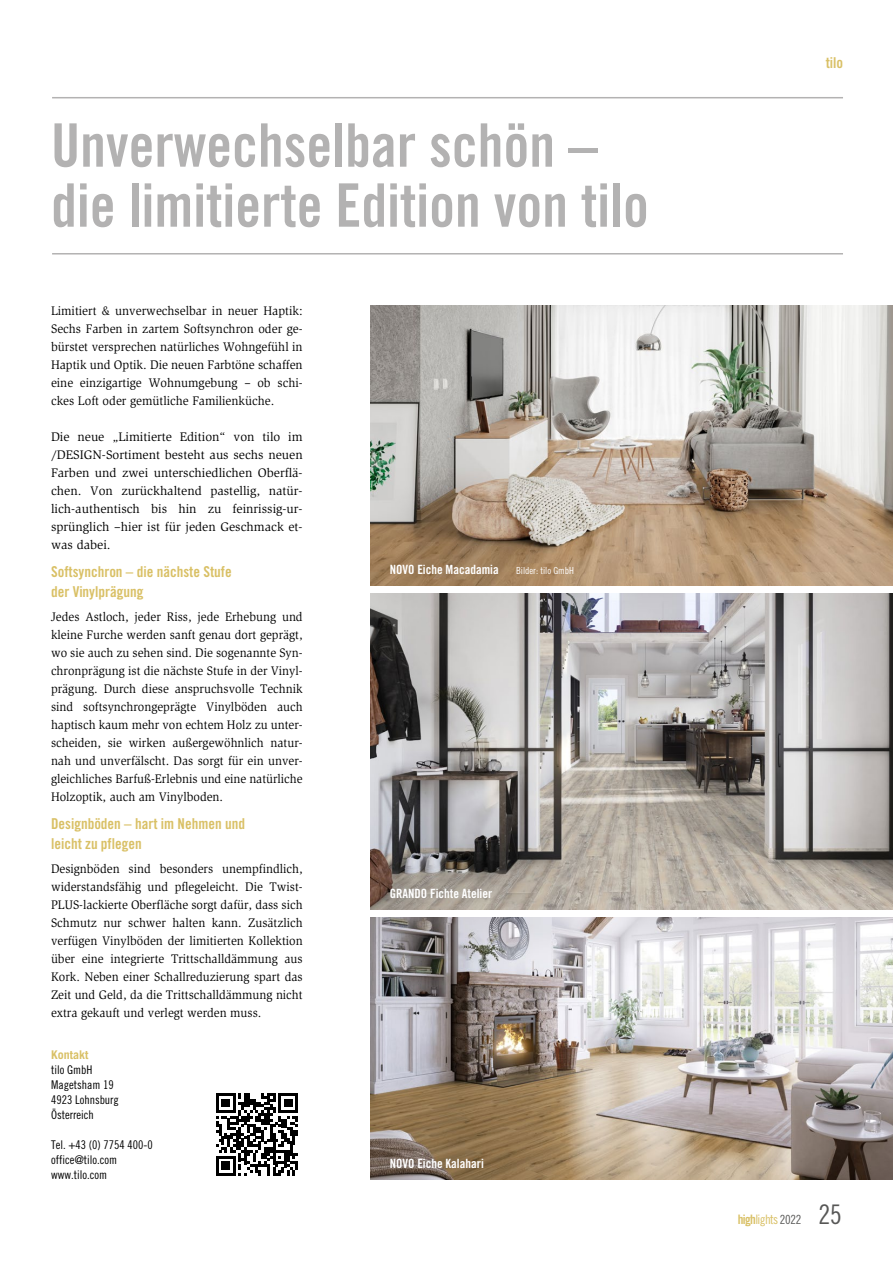
<style>
.page{position:relative;width:893px;height:1263px;background:#fff}
.page>*{position:absolute;margin:0;border:0;box-sizing:border-box;transform-origin:0 0}
.BWD_ueb_std{font:60px/60px "Trade Gothic Bold Cond Twenty";color:#b3b2b2}
.BWD_zztr_pagina_rech{font:27px "Trade Gothic Cond Eighteen";color:#575756}
.BWD_text_std{font:15px/19.5px "Trade Gothic Bold Cond Twenty";color:#d9c065}
.BWD_da_std{font:15px "Trade Gothic Bold Cond Twenty";color:#d9c065}
.t1{font:13.05px "Trade Gothic Cond Eighteen";letter-spacing:-.05em;color:#d9c065}
.BWD_text_std-2{font:12.75px/18px "Slimbach";color:#000;text-align:justify;scale:.95 1}
.BWD_text_std-3{font:12.75px/18px "Slimbach";color:#000;text-align:justify}
.BWD_text_std-4{font:12.75px/18px "Slimbach";color:#000;text-align:justify;scale:.96 1}
.BWD_bu{font:12.75px "Trade Gothic Bold Cond Twenty";color:#fff}
.BWD_bu-2{font:12px "Trade Gothic Cond Eighteen";color:#000}
.BWD_bu-3{font:700 12px "Trade Gothic";color:#d9c065}
.BWD_bu-4{font:9.75px "Trade Gothic Cond Eighteen";color:#fff}
.s1{font-family:"Trade Gothic Bold Cond Twenty"}
.s2{font-size:12.6px;color:#575756}
</style>
<div class="page">
<svg style="left:216px;top:1093px;width:82px;height:82px"></svg>
<hr style="left:52px;top:97px;width:791px;height:1px;background:#b3b2b2">
<hr style="left:52px;top:253px;width:791px;height:1px;background:#b3b2b2">
<img style="left:370px;top:594px;width:523px;height:315px">
<img style="left:370px;top:918px;width:523px;height:261px">
<img style="left:370px;top:306px;width:523px;height:279px">
<p class="BWD_ueb_std" style="left:51px;top:115px;width:599px">Unverwechselbar schön – die limitierte Edition von tilo</p>
<p class="BWD_text_std-4" style="left:51px;top:302px;width:264px">Limitiert &amp; unverwechselbar in neuer Haptik:<br>Sechs Farben in zartem Softsynchron oder ge&shy;bürstet versprechen natürliches Wohngefühl in Haptik und Optik. Die neuen Farbtöne schaffen eine einzigartige Wohnumgebung – ob schi&shy;ckes Loft oder gemütliche Familienküche.</p>
<p class="BWD_text_std-3" style="left:51px;top:428px;width:253px">Die neue „Limitierte Edition“ von tilo im /DESIGN-Sortiment besteht aus sechs neuen Farben und zwei unterschiedlichen Oberflä&shy;chen. Von zurückhaltend pastellig, natür&shy;lich-authentisch bis hin zu feinrissig-ur&shy;sprünglich –hier ist für jeden Geschmack et&shy;was dabei.</p>
<p class="BWD_text_std" style="left:51px;top:562px;width:182px">Softsynchron – die nächste Stufe der Vinylprägung</p>
<p class="BWD_text_std-2" style="left:51px;top:608px;width:266px">Jedes Astloch, jeder Riss, jede Erhebung und kleine Furche werden sanft genau dort geprägt, wo sie auch zu sehen sind. Die sogenannte Syn&shy;chronprägung ist die nächste Stufe in der Vinyl&shy;prägung. Durch diese anspruchsvolle Technik sind softsynchrongeprägte Vinylböden auch haptisch kaum mehr von echtem Holz zu unter&shy;scheiden, sie wirken außergewöhnlich natur&shy;nah und unverfälscht. Das sorgt für ein unver&shy;gleichliches Barfuß-Erlebnis und eine natürliche Holzoptik, auch am Vinylboden.</p>
<p class="BWD_text_std" style="left:51px;top:814px;width:196px">Designböden – hart im Nehmen und leicht zu pflegen</p>
<p class="BWD_text_std-2" style="left:51px;top:860px;width:266px">Designböden sind besonders unempfindlich, widerstandsfähig und pflegeleicht. Die Twist-PLUS-lackierte Oberfläche sorgt dafür, dass sich Schmutz nur schwer halten kann. Zusätzlich verfügen Vinylböden der limitierten Kollektion über eine integrierte Trittschalldämmung aus Kork. Neben einer Schallreduzierung spart das Zeit und Geld, da die Trittschalldämmung nicht extra gekauft und verlegt werden muss.</p>
<p class="BWD_bu-3" style="left:51px;top:1047px;width:39px">Kontakt</p>
<p class="BWD_bu-2" style="left:51px;top:1063px;width:43px">tilo GmbH</p>
<p class="BWD_bu-2" style="left:51px;top:1078px;width:64px">Magetsham 19</p>
<p class="BWD_bu-2" style="left:51px;top:1093px;width:69px">4923 Lohnsburg</p>
<p class="BWD_bu-2" style="left:51px;top:1108px;width:44px">Österreich</p>
<p class="BWD_bu-2" style="left:51px;top:1138px;width:103px">Tel. +43 (0) 7754 400-0</p>
<p class="BWD_bu-2" style="left:51px;top:1153px;width:68px">office@tilo.com</p>
<p class="BWD_bu-2" style="left:51px;top:1168px;width:58px">www.tilo.com</p>
<p class="BWD_bu" style="left:390px;top:561px;width:111px">NOVO Eiche Macadamia</p>
<p class="BWD_bu-4" style="left:516px;top:564px;width:59px">Bilder: tilo GmbH</p>
<p class="BWD_bu" style="left:390px;top:885px;width:104px">GRANDO Fichte Atelier</p>
<p class="BWD_bu" style="left:390px;top:1155px;width:96px">NOVO Eiche Kalahari</p>
<p class="BWD_da_std" style="left:826px;top:54px;width:19px">tilo</p>
<p class="t1" style="left:738px;top:1212px;width:65px"><span class="s1">high</span>lights <span class="s2">2022</span></p>
<p class="BWD_zztr_pagina_rech" style="left:818px;top:1198px;width:25px">25</p>
</div>
